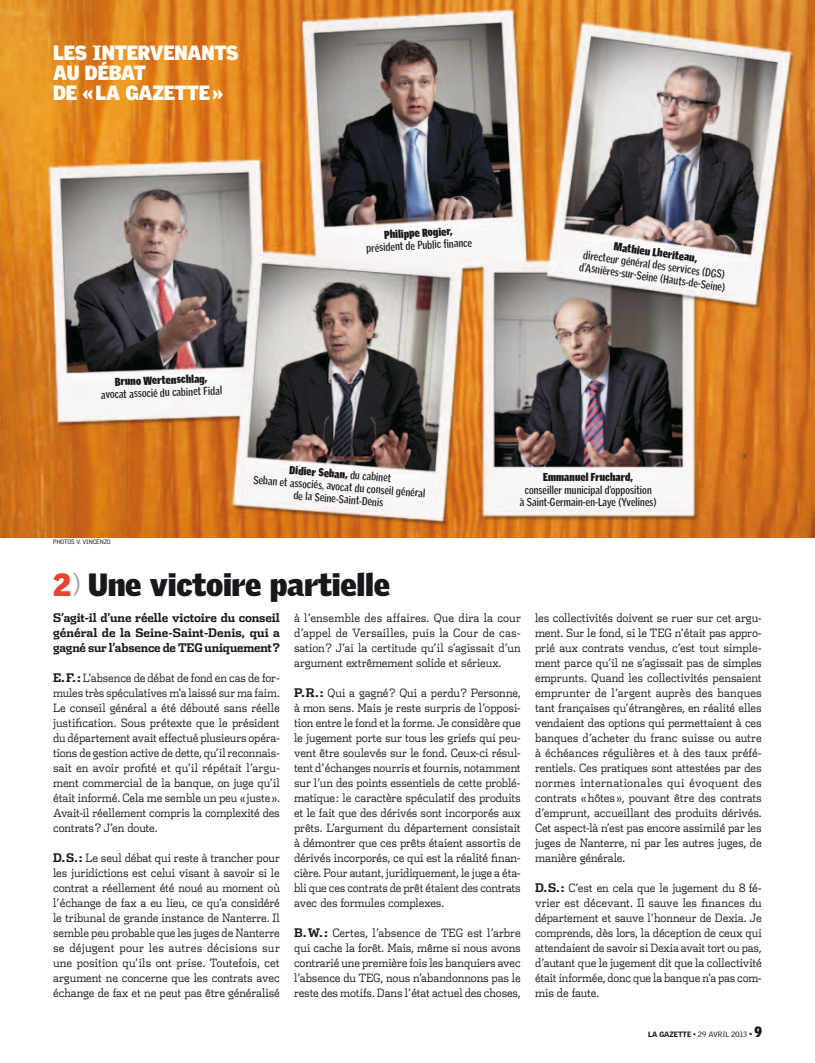
<style>
.page{position:relative;width:815px;height:1063px;background:#fff}
.page>*{position:absolute;margin:0;border:0;box-sizing:border-box;transform-origin:0 0}
.INTER_chiffre{font:900 31.25px "Griffith Gothic";letter-spacing:-.01em;color:#1a171c}
.INTER_chiffre-2{font:900 20px/20px "Griffith Gothic";letter-spacing:-.01em;color:#fff}
.INTER_question{font:700 11.88px/15px "Dispatch";letter-spacing:-.01em;color:#1a171c;text-align:justify;scale:.94 1}
.TEXTE{font:300 11.5px/15px "Dispatch";letter-spacing:-.02em;color:#1a171c;text-align:justify;scale:.92 1}
.TEXTE-2{font:300 11.5px/15px "Dispatch";letter-spacing:-.02em;color:#1a171c;text-align:justify;scale:.93 1}
.LEGENDE_nom-blanc{font:700 11.25px/12.5px "Griffith Gothic Cond";letter-spacing:.01em;color:#1a171c;text-align:center}
.t1{font:7.5px "Griffith Gothic";letter-spacing:-.005em;color:#1a171c}
.CREDIT{font:6.25px "Griffith Gothic";letter-spacing:-.01em;color:#1a171c}
.s1{font-weight:900}
.s2{color:#e6452f}
.s3{font-weight:300;font-size:27.5px;color:#9d9ea0}
.s4{font-weight:700;font-size:11.88px}
.s5{font-size:8.25px}
.s6{font-family:"Griffith Gothic Cond";font-weight:900;font-size:14.5px}
</style>
<div class="page">
<img style="left:0;top:0;width:815px;height:537px">
<p class="INTER_chiffre-2" style="left:53px;top:43px;width:187px">LES INTERVENANTS<br>AU DÉBAT<br>DE «LA GAZETTE»</p>
<p class="LEGENDE_nom-blanc" style="left:365px;top:229px;width:107px;rotate:-3deg"><span class="s1">Philippe Rogier, </span>président de Public fi nance</p>
<p class="LEGENDE_nom-blanc" style="left:584px;top:236px;width:149px;rotate:8deg"><span class="s1">Mathieu Lheriteau,<br></span>directeur général des services (DGS) d’Asnières-sur-Seine (Hauts-de-Seine)</p>
<p class="LEGENDE_nom-blanc" style="left:100px;top:376px;width:123px;rotate:-2deg"><span class="s1">Bruno Wertenschlag,<br></span>avocat associé du cabinet Fidal</p>
<p class="CREDIT" style="left:53px;top:538px;width:59px">PHOTOS V. VINCENZO</p>
<p class="LEGENDE_nom-blanc" style="left:255px;top:461px;width:174px;rotate:4deg"><span class="s1">Didier Seban,</span> du cabinet<br>Seban et associés, avocat du conseil général de la Seine-Saint-Denis</p>
<p class="LEGENDE_nom-blanc" style="left:520px;top:471px;width:138px"><span class="s1">Emmanuel Fruchard,<br></span>conseiller municipal d’opposition<br>à Saint-Germain-en-Laye (Yvelines)</p>
<p class="INTER_chiffre" style="left:53px;top:565px;width:338px"><span class="s2">2</span><span class="s3">)</span> Une victoire partielle</p>
<p class="INTER_question" style="left:53px;top:609px;width:243px">S’agit-il d’une réelle victoire du conseil général de la Seine-Saint-Denis, qui a gagné sur l’absence de TEG uniquement?</p>
<p class="TEXTE" style="left:53px;top:670px;width:248px"><span class="s4">E.F.:</span> L’absence de débat de fond en cas de for&shy;mules très spéculatives m’a laissé sur ma faim.<br>Le conseil général a été débouté sans réelle justification. Sous prétexte que le président du département avait effectué plusieurs opéra&shy;tions de gestion active de dette, qu’il reconnais&shy;sait en avoir profité et qu’il répétait l’argu&shy;ment commercial de la banque, on juge qu’il était informé. Cela me semble un peu «juste».<br>Avait-il réellement compris la complexité des contrats? J’en doute.</p>
<p class="TEXTE" style="left:53px;top:850px;width:248px"><span class="s4">D.S.:</span> Le seul débat qui reste à trancher pour les juridictions est celui visant à savoir si le contrat a réellement été noué au moment où l’échange de fax a eu lieu, ce qu’a considéré le tribunal de grande instance de Nanterre. Il semble peu probable que les juges de Nanterre se déjugent pour les autres décisions sur une position qu’ils ont prise. Toutefois, cet argument ne concerne que les contrats avec échange de fax et ne peut pas être généralisé</p>
<p class="TEXTE-2" style="left:294px;top:610px;width:245px">à l’ensemble des affaires. Que dira la cour d’appel de Versailles, puis la Cour de cas&shy;sation? J’ai la certitude qu’il s’agissait d’un argument extrêmement solide et sérieux.</p>
<p class="TEXTE" style="left:294px;top:685px;width:248px"><span class="s4">P.R.:</span> Qui a gagné? Qui a perdu? Personne, à mon sens. Mais je reste surpris de l’opposi&shy;tion entre le fond et la forme. Je considère que le jugement porte sur tous les griefs qui peu&shy;vent être soulevés sur le fond. Ceux-ci résul&shy;tent d’échanges nourris et fournis, notamment sur l’un des points essentiels de cette problé&shy;matique: le caractère spéculatif des produits et le fait que des dérivés sont incorporés aux prêts. L’argument du département consistait à démontrer que ces prêts étaient assortis de dérivés incorporés, ce qui est la réalité finan&shy;cière. Pour autant, juridiquement, le juge a éta&shy;bli que ces contrats de prêt étaient des contrats avec des formules complexes.</p>
<p class="TEXTE" style="left:294px;top:925px;width:248px"><span class="s4">B.W.:</span> Certes, l’absence de TEG est l’arbre qui cache la forêt. Mais, même si nous avons contrarié une première fois les banquiers avec l’absence du TEG, nous n’abandonnons pas le reste des motifs. Dans l’état actuel des choses,</p>
<p class="TEXTE" style="left:535px;top:610px;width:248px">les collectivités doivent se ruer sur cet argu&shy;ment. Sur le fond, si le TEG n’était pas appro&shy;prié aux contrats vendus, c’est tout simple&shy;ment parce qu’il ne s’agissait pas de simples emprunts. Quand les collectivités pensaient emprunter de l’argent auprès des banques tant françaises qu’étrangères, en réalité elles vendaient des options qui permettaient à ces banques d’acheter du franc suisse ou autre à échéances régulières et à des taux préfé&shy;rentiels. Ces pratiques sont attestées par des normes internationales qui évoquent des contrats «hôtes», pouvant être des contrats d’emprunt, accueillant des produits dérivés.<br>Cet aspect-là n’est pas encore assimilé par les juges de Nanterre, ni par les autres juges, de manière générale.</p>
<p class="TEXTE" style="left:535px;top:880px;width:248px"><span class="s4">D.S.:</span> C’est en cela que le jugement du 8 fé&shy;vrier est décevant. Il sauve les finances du département et sauve l’honneur de Dexia. Je comprends, dès lors, la déception de ceux qui attendaient de savoir si Dexia avait tort ou pas, d’autant que le jugement dit que la collectivité était informée, donc que la banque n’a pas com&shy;mis de faute.</p>
<p class="t1" style="left:648px;top:1030px;width:115px"><span class="s1">LA GAZETTE</span> • 29 AVRIL 2013 <span class="s5">•</span> <span class="s6">9</span></p>
</div>
